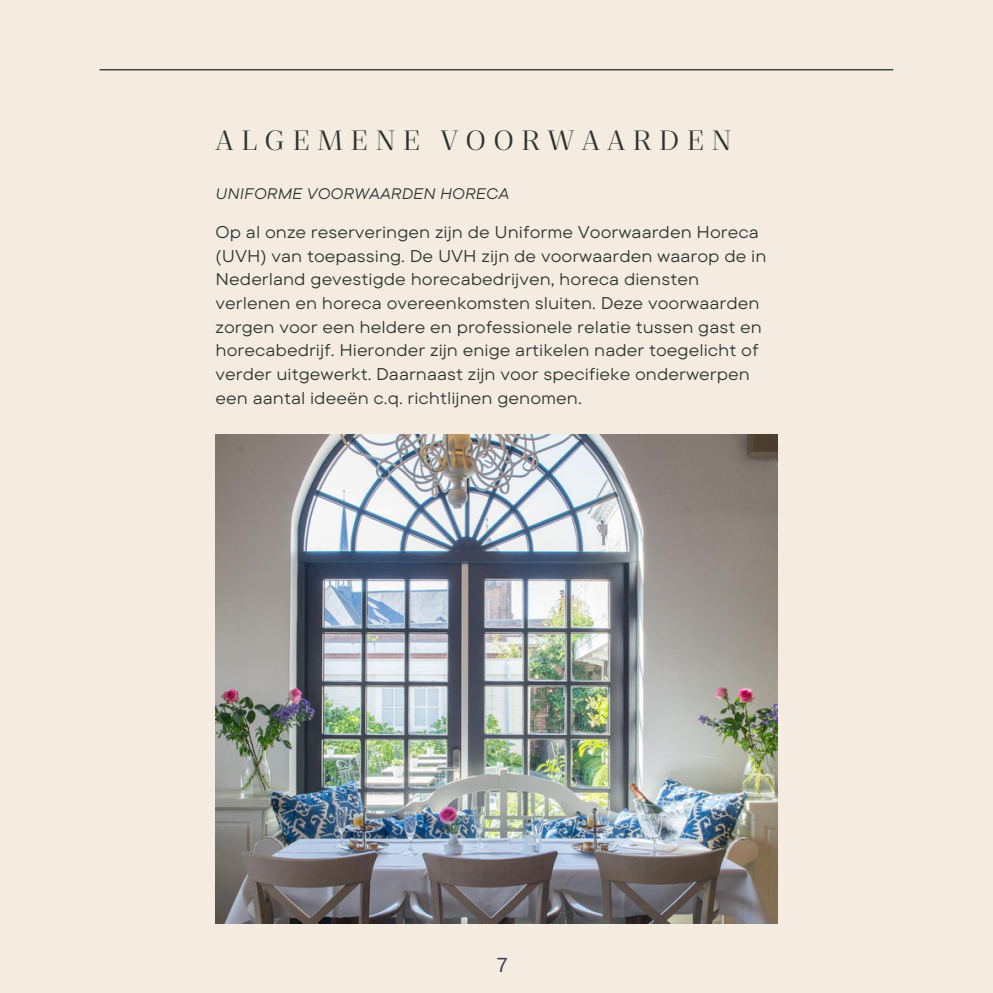
<style>
.page{position:relative;width:993px;height:993px;background:#fff}
.page>*{position:absolute;margin:0;border:0;box-sizing:border-box;transform-origin:0 0}
.t1{font:28.88px "Quinn Display";letter-spacing:.25em;color:#2c3332}
.t2{font:20.47px "Arimo";color:#3c3d53}
.t3{font:16.97px/23.6px "TT Commons Pro Exp";color:#2c3332}
.t4{font:italic 15.22px "TT Commons Pro Exp";color:#2c3332}
</style>
<div class="page">
<div style="left:0;top:0;width:992px;height:992px;background:#f5ece1"></div>
<img style="left:215px;top:434px;width:562px;height:489px">
<hr style="left:100px;top:69px;width:792px;height:1px;background:#2c3332">
<p class="t1" style="left:215px;top:123px;width:517px">ALGEMENE VOORWAARDEN</p>
<p class="t4" style="left:215px;top:184px;width:295px">UNIFORME VOORWAARDEN HORECA</p>
<p class="t3" style="left:215px;top:220px;width:552px">Op al onze reserveringen zijn de Uniforme Voorwaarden Horeca (UVH) van toepassing. De UVH zijn de voorwaarden waarop de in Nederland gevestigde horecabedrijven, horeca diensten verlenen en horeca overeenkomsten sluiten. Deze voorwaarden zorgen voor een heldere en professionele relatie tussen gast en horecabedrijf. Hieronder zijn enige artikelen nader toegelicht of verder uitgewerkt. Daarnaast zijn voor specifieke onderwerpen een aantal ideeën c.q. richtlijnen genomen.</p>
<p class="t2" style="left:496px;top:953px;width:13px">7</p>
</div>
